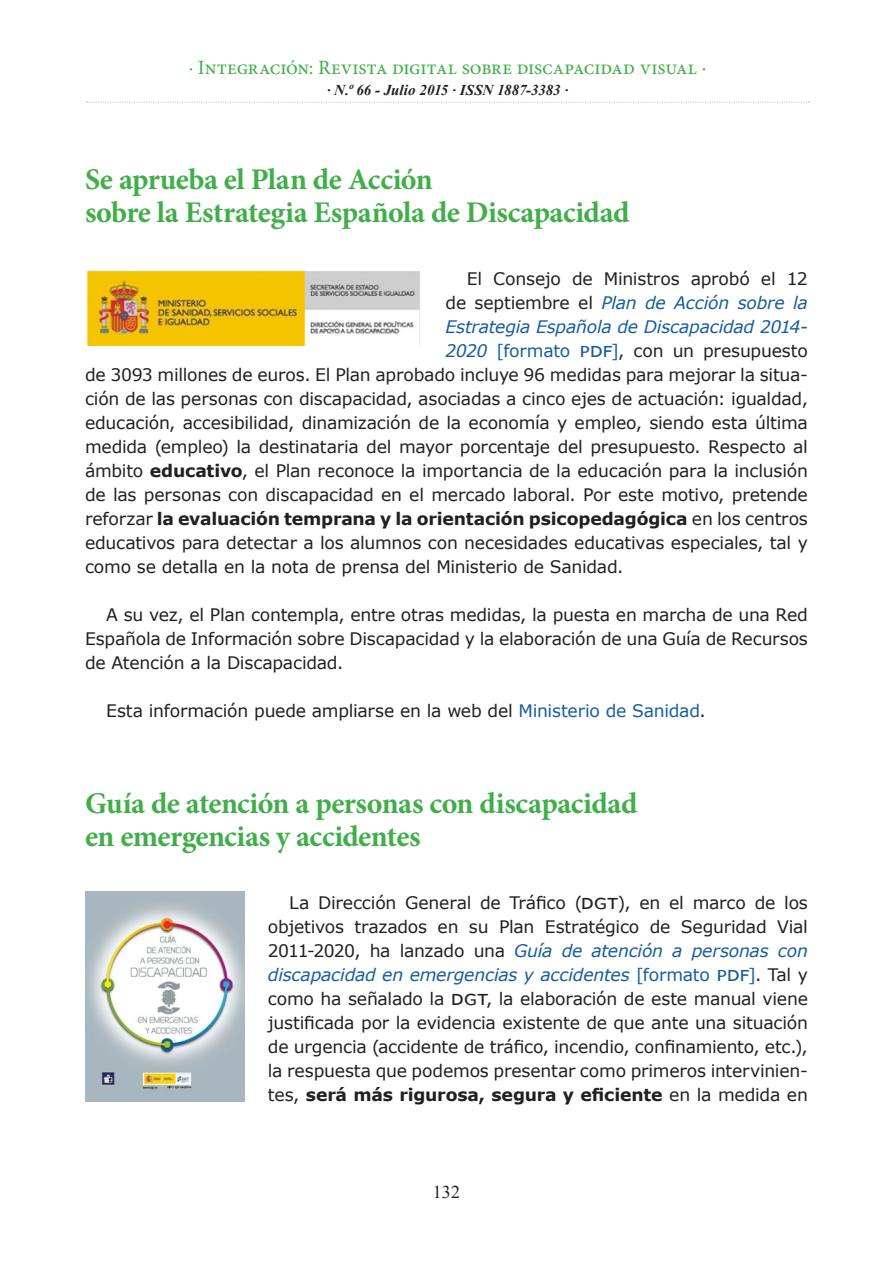
<style>
.page{position:relative;width:893px;height:1263px;background:#fff}
.page>*{position:absolute;margin:0;border:0;box-sizing:border-box;transform-origin:0 0}
.t1{font:700 30px/33px "Minion Pro";letter-spacing:-.015em;color:#40ae49}
.t2{font:20.25px "Minion Pro";letter-spacing:-.01em;color:#40ae49}
.t3{font:18px "Times New Roman";color:#231f20}
.t4{font:17.25px/24px "Verdana";letter-spacing:-.015em;color:#231f20;text-align:justify}
.t5{font:italic 17.25px "Verdana";letter-spacing:-.015em;color:#175d9e}
.t6{font:700 17.25px "Verdana";letter-spacing:-.015em;color:#231f20}
.t7{font:italic 700 15px "Times New Roman";letter-spacing:-.005em;color:#231f20}
.s1{font-style:normal;color:#231f20}
.s2{font-style:italic;color:#175d9e}
.s3{color:#175d9e}
.s4{font-size:20.25px;color:#175d9e}
.s5{font-weight:700}
.s6{font-weight:400}
.s7{font-size:20.25px}
</style>
<div class="page">
<svg style="left:87px;top:102px;width:722px;height:1px"></svg>
<img style="left:86px;top:270px;width:334px;height:76px">
<img style="left:86px;top:891px;width:159px;height:210px">
<p class="t2" style="left:189px;top:54px;width:519px">· Integración: Revista digital sobre discapacidad visual ·</p>
<p class="t7" style="left:327px;top:80px;width:243px">· N.º 66 - Julio 2015 · ISSN 1887-3383 ·</p>
<h2 class="t1" style="left:85px;top:163px;width:546px">Se aprueba el Plan de Acción<br>sobre la Estrategia Española de Discapacidad</h2>
<p class="t4" style="left:467px;top:267px;width:343px">El Consejo de Ministros aprobó el 12</p>
<p class="t5" style="left:446px;top:291px;width:364px"><span class="s1">de septiembre el</span> Plan de Acción sobre la</p>
<p class="t5" style="left:446px;top:315px;width:364px">Estrategia Española de Discapacidad 2014-</p>
<p class="t4" style="left:446px;top:339px;width:364px"><span class="s2">2020</span> <span class="s3">[formato</span> <span class="s4">pdf</span><span class="s3">]</span>, con un presupuesto</p>
<p class="t4" style="left:85px;top:363px;width:724px">de 3093 millones de euros. El Plan aprobado incluye 96 medidas para mejorar la situa-</p>
<p class="t4" style="left:85px;top:387px;width:724px">ción de las personas con discapacidad, asociadas a cinco ejes de actuación: igualdad,</p>
<p class="t4" style="left:85px;top:411px;width:724px">educación, accesibilidad, dinamización de la economía y empleo, siendo esta última</p>
<p class="t4" style="left:85px;top:435px;width:724px">medida (empleo) la destinataria del mayor porcentaje del presupuesto. Respecto al</p>
<p class="t4" style="left:85px;top:459px;width:724px">ámbito <span class="s5">educativo</span>, el Plan reconoce la importancia de la educación para la inclusión</p>
<p class="t4" style="left:85px;top:483px;width:724px">de las personas con discapacidad en el mercado laboral. Por este motivo, pretende</p>
<p class="t6" style="left:85px;top:507px;width:724px"><span class="s6">reforzar</span> la evaluación temprana y la orientación psicopedagógica <span class="s6">en los centros</span></p>
<p class="t4" style="left:85px;top:531px;width:724px">educativos para detectar a los alumnos con necesidades educativas especiales, tal y</p>
<p class="t4" style="left:85px;top:555px;width:540px">como se detalla en la nota de prensa del Ministerio de Sanidad.</p>
<p class="t4" style="left:85px;top:603px;width:724px;text-indent:21px">A su vez, el Plan contempla, entre otras medidas, la puesta en marcha de una Red Española de Información sobre Discapacidad y la elaboración de una Guía de Recursos de Atención a la Discapacidad.</p>
<p class="t4" style="left:106px;top:699px;width:601px">Esta información puede ampliarse en la web del <span class="s3">Ministerio de Sanidad</span>.</p>
<h2 class="t1" style="left:85px;top:787px;width:554px">Guía de atención a personas con discapacidad en emergencias y accidentes</h2>
<p class="t4" style="left:268px;top:891px;width:542px;text-indent:21px">La Dirección General de Tráfico (<span class="s7">dgt</span>), en el marco de los objetivos trazados en su Plan Estratégico de Seguridad Vial 2011-2020, ha lanzado una <span class="s2">Guía de atención a personas con discapacidad en emergencias y accidentes</span> <span class="s3">[formato</span> <span class="s4">pdf</span><span class="s3">]</span>. Tal y como ha señalado la <span class="s7">dgt</span>, la elaboración de este manual viene justificada por la evidencia existente de que ante una situación de urgencia (accidente de tráfico, incendio, confinamiento, etc.), la respuesta que podemos presentar como primeros intervinien&shy;tes, <span class="s5">será más rigurosa, segura y eficiente</span> en la medida en</p>
<p class="t3" style="left:433px;top:1179px;width:28px">132</p>
</div>
